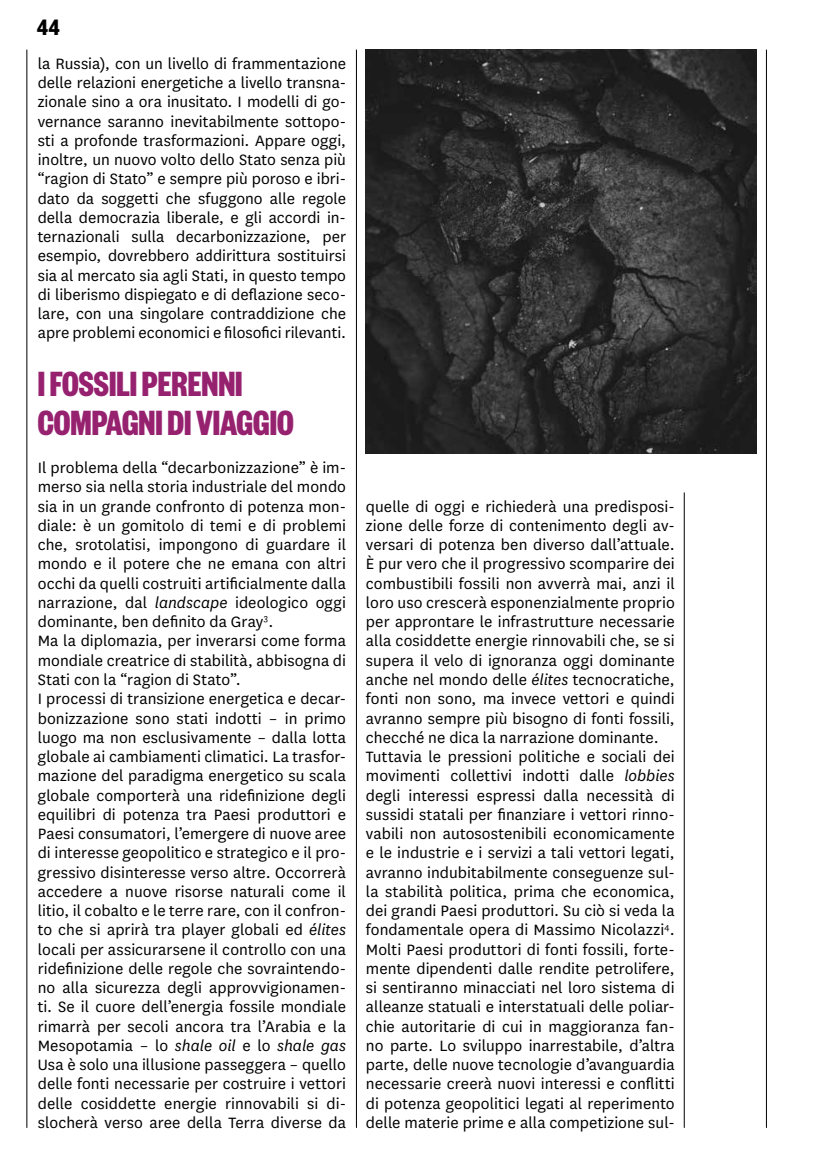
<style>
.page{position:relative;width:819px;height:1166px;background:#fff}
.page>*{position:absolute;margin:0;border:0;box-sizing:border-box;transform-origin:0 0}
.t1{font:700 38.5px/38.5px "Founders Grotesk X Cond";color:#96216f}
.t2{font:700 24.5px "Founders Grotesk X Cond";color:#000}
.t3{font:17.5px/19.2px "National";letter-spacing:.005em;color:#000}
.s1{font-style:italic}
</style>
<div class="page">
<hr style="left:26px;top:50px;width:1px;height:1078px;background:#000">
<hr style="left:766px;top:50px;width:1px;height:1078px;background:#000">
<hr style="left:356px;top:50px;width:1px;height:1078px;background:#000">
<hr style="left:683px;top:492px;width:1px;height:636px;background:#000">
<img style="left:366px;top:50px;width:390px;height:404px">
<h2 class="t2" style="left:37px;top:12px;width:24px">44</h2>
<p class="t3" style="left:38px;top:53px;width:310px;text-align:justify">la Russia), con un livello di frammentazione delle relazioni energetiche a livello transna&shy;zionale sino a ora inusitato. I modelli di go&shy;vernance saranno inevitabilmente sottopo&shy;sti a profonde trasformazioni. Appare oggi, inoltre, un nuovo volto dello Stato senza più “ragion di Stato” e sempre più poroso e ibri&shy;dato da soggetti che sfuggono alle regole della democrazia liberale, e gli accordi in&shy;ternazionali sulla decarbonizzazione, per esempio, dovrebbero addirittura sostituirsi sia al mercato sia agli Stati, in questo tempo di liberismo dispiegato e di deflazione seco&shy;lare, con una singolare contraddizione che apre problemi economici e filosofici rilevanti.</p>
<h1 class="t1" style="left:38px;top:363px;width:257px">I FOSSILI PERENNI<br>COMPAGNI DI VIAGGIO</h1>
<p class="t3" style="left:38px;top:457px;width:310px">Il problema della “decarbonizzazione” è im&shy;merso sia nella storia industriale del mondo sia in un grande confronto di potenza mon&shy;diale: è un gomitolo di temi e di problemi che, srotolatisi, impongono di guardare il mondo e il potere che ne emana con altri occhi da quelli costruiti artificialmente dalla narrazione, dal <span class="s1">landscape</span> ideologico oggi dominante, ben definito da Gray<sup>3</sup>.<br>Ma la diplomazia, per inverarsi come forma mondiale creatrice di stabilità, abbisogna di Stati con la “ragion di Stato”.<br>I processi di transizione energetica e decar&shy;bonizzazione sono stati indotti – in primo luogo ma non esclusivamente – dalla lotta globale ai cambiamenti climatici. La trasfor&shy;mazione del paradigma energetico su scala globale comporterà una ridefinizione degli equilibri di potenza tra Paesi produttori e Paesi consumatori, l’emergere di nuove aree di interesse geopolitico e strategico e il pro&shy;gressivo disinteresse verso altre. Occorrerà accedere a nuove risorse naturali come il litio, il cobalto e le terre rare, con il confron&shy;to che si aprirà tra player globali ed <span class="s1">élites </span>locali per assicurarsene il controllo con una ridefinizione delle regole che sovraintendo&shy;no alla sicurezza degli approvvigionamen&shy;ti. Se il cuore dell’energia fossile mondiale rimarrà per secoli ancora tra l’Arabia e la Mesopotamia – lo <span class="s1">shale oil</span> e lo <span class="s1">shale gas </span>Usa è solo una illusione passeggera – quello delle fonti necessarie per costruire i vettori delle cosiddette energie rinnovabili si di&shy;slocherà verso aree della Terra diverse da</p>
<p class="t3" style="left:366px;top:496px;width:310px">quelle di oggi e richiederà una predisposi&shy;zione delle forze di contenimento degli av&shy;versari di potenza ben diverso dall’attuale.<br>È pur vero che il progressivo scomparire dei combustibili fossili non avverrà mai, anzi il loro uso crescerà esponenzialmente proprio per approntare le infrastrutture necessarie alla cosiddette energie rinnovabili che, se si supera il velo di ignoranza oggi dominante anche nel mondo delle <span class="s1">élites</span> tecnocratiche, fonti non sono, ma invece vettori e quindi avranno sempre più bisogno di fonti fossili, checché ne dica la narrazione dominante.<br>Tuttavia le pressioni politiche e sociali dei movimenti collettivi indotti dalle <span class="s1">lobbies </span>degli interessi espressi dalla necessità di sussidi statali per finanziare i vettori rinno&shy;vabili non autosostenibili economicamente e le industrie e i servizi a tali vettori legati, avranno indubitabilmente conseguenze sul&shy;la stabilità politica, prima che economica, dei grandi Paesi produttori. Su ciò si veda la fondamentale opera di Massimo Nicolazzi<sup>4</sup>.<br>Molti Paesi produttori di fonti fossili, forte&shy;mente dipendenti dalle rendite petrolifere, si sentiranno minacciati nel loro sistema di alleanze statuali e interstatuali delle poliar&shy;chie autoritarie di cui in maggioranza fan&shy;no parte. Lo sviluppo inarrestabile, d’altra parte, delle nuove tecnologie d’avanguardia necessarie creerà nuovi interessi e conflitti di potenza geopolitici legati al reperimento delle materie prime e alla competizione sul-</p>
</div>
